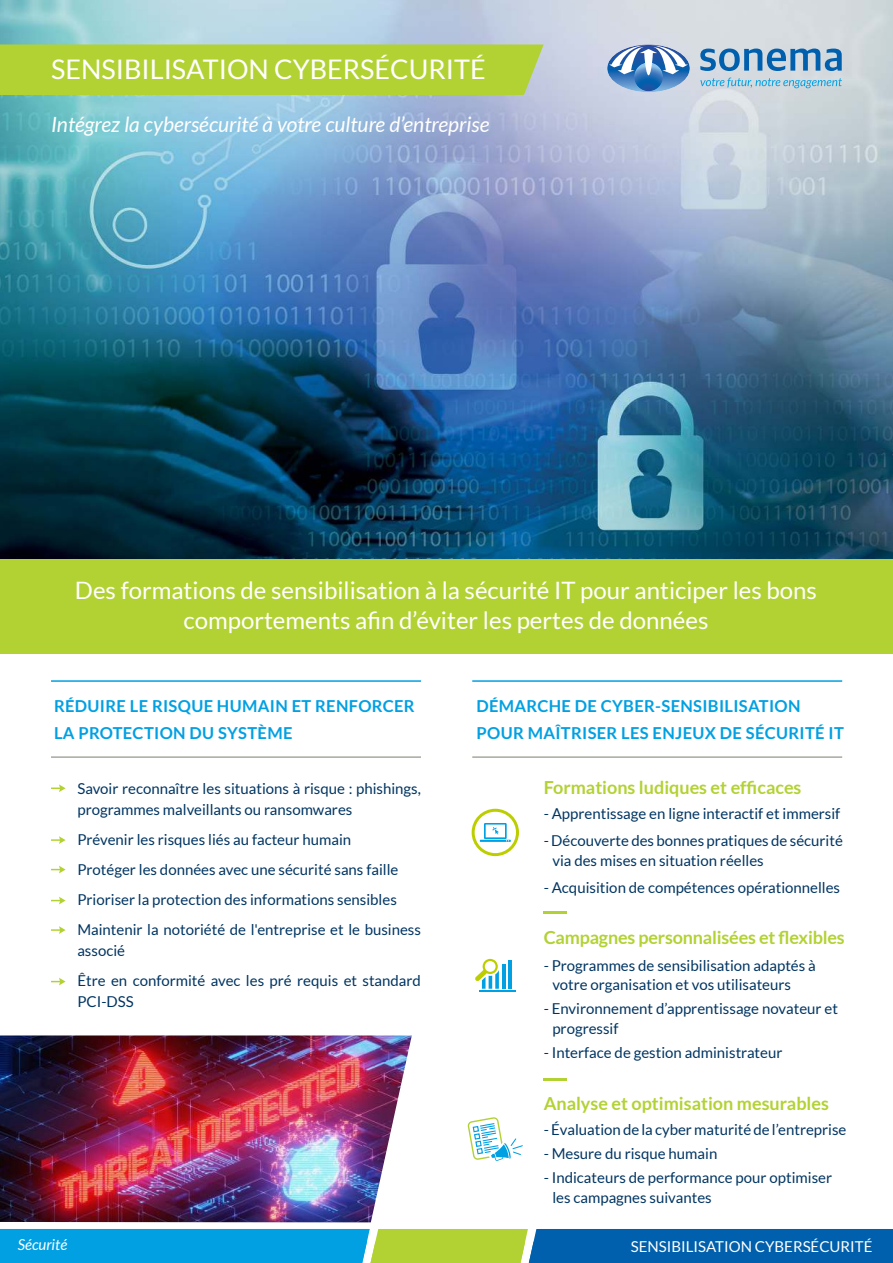
<style>
.page{position:relative;width:893px;height:1263px;background:#fff}
.page>*{position:absolute;margin:0;border:0;box-sizing:border-box;transform-origin:0 0}
.t1{font:27px "Lato";color:#fff}
.t2{font:24px/30px "Lato";color:#fff;text-align:center}
.t3{font:italic 21px "Lato";color:#fff}
.t4{font:700 18px "Lato";color:#b2d234}
.t5{font:700 16.5px/27px "Lato";letter-spacing:.02em;color:#00a0e3}
.t6{font:15px/30px "Lato";color:#003562}
.t7{font:15px "Lato";color:#fff}
.t8{font:italic 15px "Lato";color:#fff}
</style>
<div class="page">
<img style="left:0;top:0;width:893px;height:560px">
<svg style="left:0;top:1229px;width:893px;height:34px;background:#2290b0"></svg>
<svg style="left:51px;top:784px;width:15px;height:8px"></svg>
<svg style="left:51px;top:836px;width:15px;height:8px"></svg>
<svg style="left:51px;top:866px;width:15px;height:7px"></svg>
<svg style="left:51px;top:897px;width:15px;height:7px"></svg>
<div style="left:0;top:560px;width:893px;height:94px;background:#b2d234"></div>
<hr style="left:51px;top:680px;width:370px;height:2px;background:#00a0e3">
<hr style="left:472px;top:680px;width:370px;height:2px;background:#00a0e3">
<hr style="left:51px;top:756px;width:370px;height:2px;background:#a8a89f">
<hr style="left:472px;top:756px;width:370px;height:2px;background:#a8a89f">
<img style="left:607px;top:45px;width:83px;height:47px">
<img style="left:634px;top:75px;width:29px;height:16px">
<svg style="left:609px;top:45px;width:79px;height:30px"></svg>
<svg style="left:700px;top:49px;width:142px;height:22px;background:#6e9fc6"></svg>
<svg style="left:700px;top:78px;width:142px;height:10px"></svg>
<div style="left:0;top:44px;width:544px;height:51px;background:#b2d234"></div>
<hr style="left:544px;top:911px;width:23px;height:2px;background:#b2d234">
<hr style="left:544px;top:1078px;width:23px;height:2px;background:#b2d234">
<img style="left:0;top:1035px;width:412px;height:187px">
<svg style="left:51px;top:926px;width:15px;height:8px"></svg>
<svg style="left:51px;top:978px;width:15px;height:7px"></svg>
<svg style="left:472px;top:809px;width:47px;height:47px"></svg>
<hr style="left:509px;top:960px;width:3px;height:29px;background:#00a0e2">
<hr style="left:502px;top:964px;width:4px;height:25px;background:#00a0e2">
<hr style="left:479px;top:990px;width:36px;height:1px;background:#00a0e2">
<svg style="left:475px;top:959px;width:24px;height:30px"></svg>
<svg style="left:467px;top:1117px;width:56px;height:44px"></svg>
<h1 class="t1" style="left:51px;top:55px;width:436px">SENSIBILISATION CYBERSÉCURITÉ</h1>
<h3 class="t3" style="left:51px;top:115px;width:440px">Intégrez la cybersécurité à votre culture d’entreprise</h3>
<h2 class="t2" style="left:75px;top:576px;width:743px">Des formations de sensibilisation à la sécurité IT pour anticiper les bons comportements afin d’éviter les pertes de données</h2>
<p class="t5" style="left:54px;top:693px;width:362px">RÉDUIRE LE RISQUE HUMAIN ET RENFORCER<br>LA PROTECTION DU SYSTÈME</p>
<p class="t6" style="left:77px;top:778px;width:345px;line-height:21px">Savoir reconnaître les situations à risque : phishings, programmes malveillants ou ransomwares</p>
<p class="t6" style="left:77px;top:824px;width:345px">Prévenir les risques liés au facteur humain<br>Protéger les données avec une sécurité sans faille Prioriser la protection des informations sensibles Maintenir la notoriété de l'entreprise et le business</p>
<p class="t6" style="left:77px;top:935px;width:345px">associé<br>Être en conformité avec les pré requis et standard</p>
<p class="t6" style="left:77px;top:986px;width:58px">PCI-DSS</p>
<p class="t5" style="left:476px;top:693px;width:369px">DÉMARCHE DE CYBER-SENSIBILISATION<br>POUR MAÎTRISER LES ENJEUX DE SÉCURITÉ IT</p>
<p class="t4" style="left:544px;top:777px;width:259px">Formations ludiques et efficaces</p>
<p class="t6" style="left:544px;top:799px;width:298px">- Apprentissage en ligne interactif et immersif</p>
<p class="t6" style="left:552px;top:831px;width:292px;line-height:19.5px;text-indent:-9px">- Découverte des bonnes pratiques de sécurité via des mises en situation réelles</p>
<p class="t6" style="left:544px;top:872px;width:298px">- Acquisition de compétences opérationnelles</p>
<p class="t4" style="left:544px;top:927px;width:303px">Campagnes personnalisées et flexibles</p>
<p class="t6" style="left:552px;top:956px;width:265px;line-height:19.5px;text-indent:-9px">- Programmes de sensibilisation adaptés à votre organisation et vos utilisateurs</p>
<p class="t6" style="left:552px;top:999px;width:287px;line-height:19.5px;text-indent:-9px">- Environnement d’apprentissage novateur et progressif</p>
<p class="t6" style="left:544px;top:1038px;width:240px">- Interface de gestion administrateur</p>
<p class="t4" style="left:544px;top:1094px;width:287px">Analyse et optimisation mesurables</p>
<p class="t6" style="left:544px;top:1115px;width:304px">- Évaluation de la cyber maturité de l’entreprise</p>
<p class="t6" style="left:544px;top:1139px;width:175px">- Mesure du risque humain</p>
<p class="t6" style="left:552px;top:1168px;width:281px;line-height:19.5px;text-indent:-9px">- Indicateurs de performance pour optimiser les campagnes suivantes</p>
<p class="t8" style="left:18px;top:1238px;width:51px">Sécurité</p>
<p class="t7" style="left:631px;top:1238px;width:243px">SENSIBILISATION CYBERSÉCURITÉ</p>
</div>
